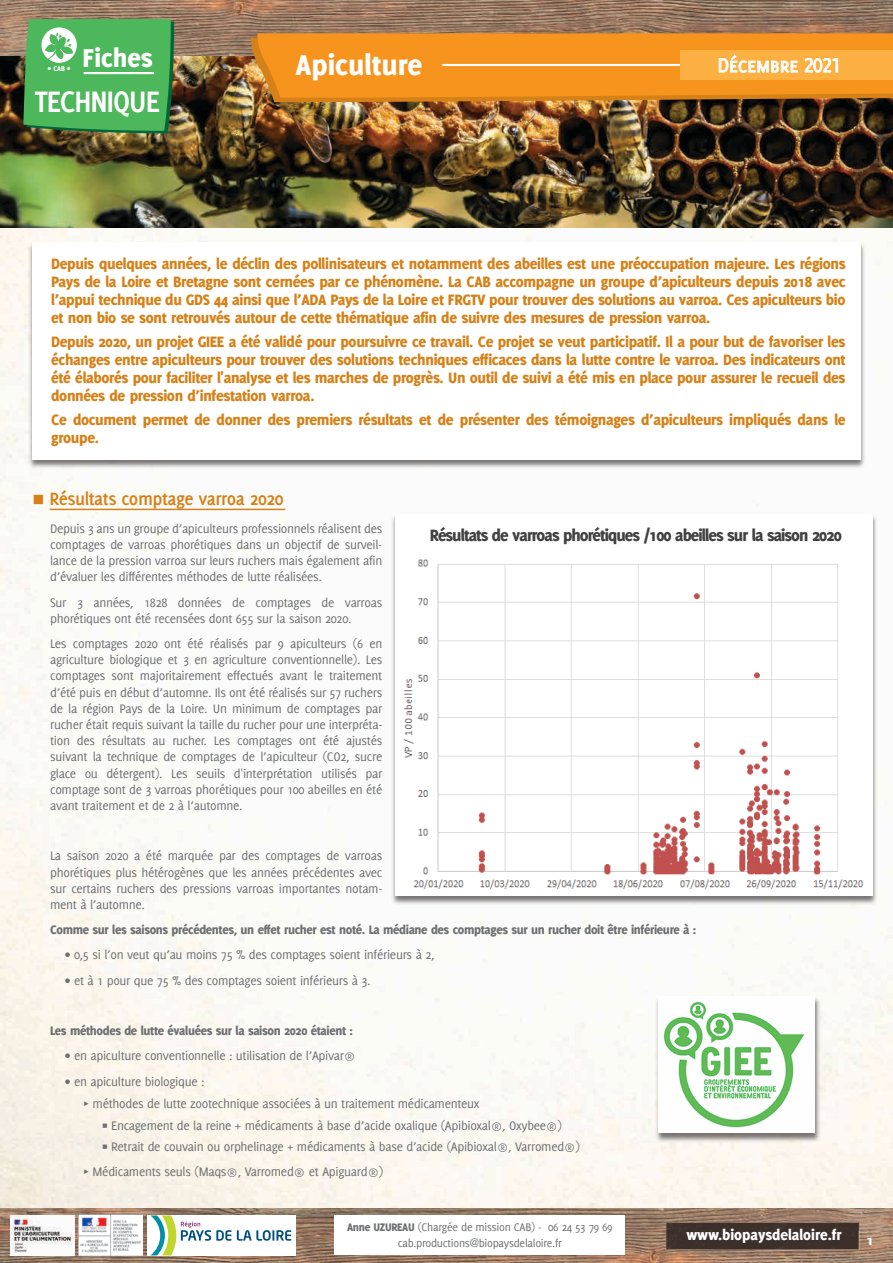
<style>
.page{position:relative;width:893px;height:1263px;background:#fff}
.page>*{position:absolute;margin:0;border:0;box-sizing:border-box;transform-origin:0 0}
.t1{font:700 32.4px "Delicious";letter-spacing:-.05em;color:#fff}
.t2{font:800 31.35px "Delicious";color:#fff}
.t3{font:800 28.35px "Delicious";color:#fff}
.t4{font:21.45px "Delicious Small Caps";letter-spacing:-.025em;color:#fff}
.t5{font:700 19.5px "Delicious";letter-spacing:-.025em;color:#d68118}
.t6{font:800 18px "Delicious";letter-spacing:-.05em;color:#414142}
.t7{font:800 16.5px/18px "Delicious";letter-spacing:-.02em;color:#d68118;text-align:justify}
.t8{font:800 16.2px "Delicious";color:#fff}
.t9{font:800 15px "Delicious";color:#fff}
.t10{font:13.5px/16.2px "Delicious";letter-spacing:-.025em;color:#6d6f71;text-align:justify}
.t11{font:800 13.5px "Delicious";letter-spacing:-.025em;color:#6d6f71}
.t12{font:12px/16.2px "Delicious";letter-spacing:-.025em;color:#6d6f71;text-align:center}
.t13{font:800 7.65px "Delicious";color:#fff}
.s1{font-size:30px}
.s2{font-weight:800}
</style>
<div class="page">
<img style="left:0;top:227px;width:893px;height:981px">
<img style="left:0;top:56px;width:893px;height:171px">
<img style="left:26px;top:240px;width:841px;height:230px">
<div style="left:32px;top:242px;width:828px;height:217px;background:#fff"></div>
<img style="left:0;top:0;width:893px;height:56px">
<img style="left:0;top:1208px;width:893px;height:55px">
<svg style="left:23px;top:19px;width:151px;height:114px;background:#51b25d"></svg>
<hr style="left:84px;top:72px;width:70px;height:2px;background:#fff">
<hr style="left:50px;top:509px;width:235px;height:1px;background:#d68118">
<svg style="left:251px;top:33px;width:642px;height:69px;background:#ef9628"></svg>
<div style="left:148px;top:1215px;width:148px;height:40px;background:#fff"></div>
<svg style="left:237px;top:1230px;width:54px;height:11px"></svg>
<svg style="left:150px;top:1215px;width:81px;height:40px"></svg>
<div style="left:335px;top:1215px;width:290px;height:40px;background:#fff"></div>
<img style="left:10px;top:1215px;width:64px;height:40px">
<img style="left:78px;top:1214px;width:64px;height:41px">
<img style="left:659px;top:1220px;width:215px;height:31px">
<img style="left:389px;top:512px;width:491px;height:395px">
<div style="left:396px;top:514px;width:477px;height:382px;background:#fff"></div>
<img style="left:403px;top:559px;width:461px;height:330px">
<img style="left:653px;top:995px;width:169px;height:149px">
<img style="left:659px;top:996px;width:156px;height:136px">
<h3 class="t3" style="left:83px;top:41px;width:72px">Fiches</h3>
<h1 class="t1" style="left:35px;top:83px;width:127px">TECHNIQUE</h1>
<p class="t13" style="left:48px;top:64px;width:24px">• CAB •</p>
<h2 class="t2" style="left:296px;top:46px;width:128px">Apiculture</h2>
<h3 class="t4" style="left:717px;top:53px;width:125px">Décembre 2021</h3>
<p class="t7" style="left:51px;top:254px;width:796px">Depuis quelques années, le déclin des pollinisateurs et notamment des abeilles est une préoccupation majeure. Les régions Pays de la Loire et Bretagne sont cernées par ce phénomène. La CAB accompagne un groupe d’apiculteurs depuis 2018 avec l’appui technique du GDS 44 ainsi que l’ADA Pays de la Loire et FRGTV pour trouver des solutions au varroa. Ces apiculteurs bio et non bio se sont retrouvés autour de cette thématique afin de suivre des mesures de pression varroa.</p>
<p class="t7" style="left:51px;top:332px;width:796px">Depuis 2020, un projet GIEE a été validé pour poursuivre ce travail. Ce projet se veut participatif. Il a pour but de favoriser les échanges entre apiculteurs pour trouver des solutions techniques efficaces dans la lutte contre le varroa. Des indicateurs ont été élaborés pour faciliter l'analyse et les marches de progrès. Un outil de suivi a été mis en place pour assurer le recueil des données de pression d’infestation varroa.</p>
<p class="t7" style="left:51px;top:410px;width:796px">Ce document permet de donner des premiers résultats et de présenter des témoignages d’apiculteurs impliqués dans le groupe.</p>
<h3 class="t5" style="left:32px;top:487px;width:253px"><span class="s1">∏</span> Résultats comptage varroa 2020</h3>
<p class="t10" style="left:50px;top:520px;width:334px">Depuis 3 ans un groupe d’apiculteurs professionnels réalisent des comptages de varroas phorétiques dans un objectif de surveil&shy;lance de la pression varroa sur leurs ruchers mais également afin d’évaluer les différentes méthodes de lutte réalisées.</p>
<p class="t10" style="left:50px;top:594px;width:334px">Sur 3 années, 1828 données de comptages de varroas phorétiques ont été recensées dont 655 sur la saison 2020.</p>
<p class="t10" style="left:50px;top:635px;width:334px">Les comptages 2020 ont été réalisés par 9 apiculteurs (6 en agriculture biologique et 3 en agriculture conventionnelle). Les comptages sont majoritairement effectués avant le traitement d’été puis en début d’automne. Ils ont été réalisés sur 57 ruchers de la région Pays de la Loire. Un minimum de comptages par rucher était requis suivant la taille du rucher pour une interpréta&shy;tion des résultats au rucher. Les comptages ont été ajustés suivant la technique de comptages de l’apiculteur (CO2, sucre glace ou détergent). Les seuils d'interprétation utilisés par comptage sont de 3 varroas phorétiques pour 100 abeilles en été avant traitement et de 2 à l’automne.</p>
<h3 class="t6" style="left:430px;top:525px;width:413px">Résultats de varroas phorétiques /100 abeilles sur la saison 2020</h3>
<p class="t10" style="left:50px;top:848px;width:334px">La saison 2020 a été marquée par des comptages de varroas phorétiques plus hétérogènes que les années précédentes avec sur certains ruchers des pressions varroas importantes notam&shy;ment à l’automne.</p>
<p class="t11" style="left:50px;top:922px;width:648px">Comme sur les saisons précédentes, un effet rucher est noté. La médiane des comptages sur un rucher doit être inférieure à :</p>
<p class="t10" style="left:65px;top:947px;width:371px">• 0,5 si l’on veut qu’au moins 75 % des comptages soient inférieurs à 2,</p>
<p class="t10" style="left:65px;top:972px;width:307px">• et à 1 pour que 75 % des comptages soient inférieurs à 3.</p>
<p class="t11" style="left:50px;top:1023px;width:304px">Les méthodes de lutte évaluées sur la saison 2020 étaient :</p>
<p class="t10" style="left:65px;top:1047px;width:292px">• en apiculture conventionnelle : utilisation de l’Apivar®</p>
<p class="t10" style="left:65px;top:1073px;width:141px">• en apiculture biologique :</p>
<p class="t10" style="left:84px;top:1095px;width:398px">π méthodes de lutte zootechnique associées à un traitement médicamenteux</p>
<p class="t10" style="left:102px;top:1117px;width:461px">∏ Encagement de la reine + médicaments à base d’acide oxalique (Apibioxal®, Oxybee®)</p>
<p class="t10" style="left:84px;top:1133px;width:498px;line-height:25.2px;text-indent:19px">∏ Retrait de couvain ou orphelinage + médicaments à base d’acide (Apibioxal®, Varromed®) π Médicaments seuls (Maqs®, Varromed® et Apiguard®)</p>
<p class="t12" style="left:347px;top:1219px;width:267px"><span class="s2">Anne UZUREAU</span> (Chargée de mission CAB) - 06 24 53 79 69 cab.productions@biopaysdelaloire.fr</p>
<p class="t8" style="left:686px;top:1225px;width:157px">www.biopaysdelaloire.fr</p>
<p class="t9" style="left:867px;top:1231px;width:8px">1</p>
</div>
